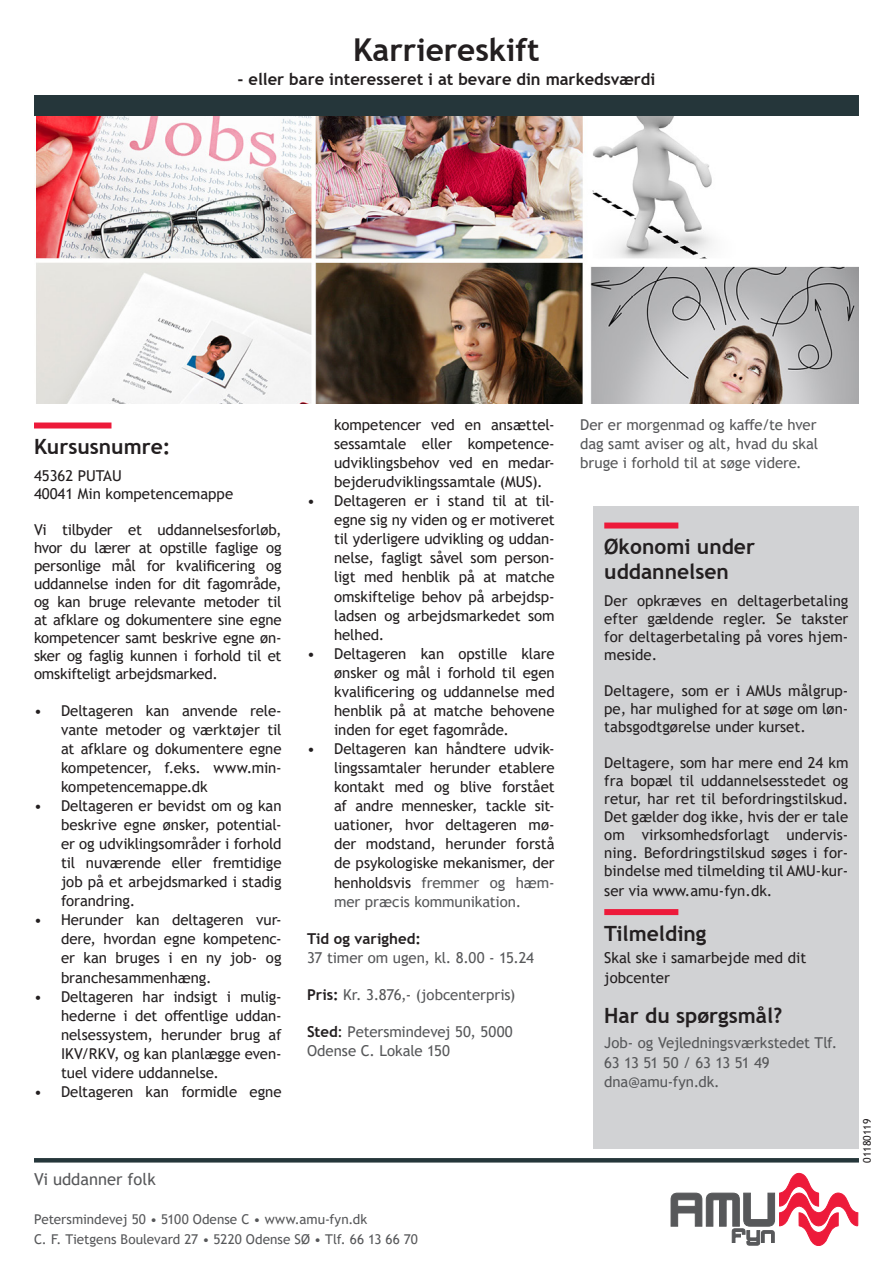
<style>
.page{position:relative;width:893px;height:1263px;background:#fff}
.page>*{position:absolute;margin:0;border:0;box-sizing:border-box;transform-origin:0 0}
.t1{font:700 31.5px "Trebuchet MS";color:#231f20}
.Afsnitsstreg_FED_bro{font:700 21px/25.2px "Trebuchet MS";color:#231f20}
.t2{font:700 16.5px "Trebuchet MS";color:#231f20}
.t3{font:16.5px "Trebuchet MS";color:#57585a}
.brødtekst_brochurer{font:15px/19px "Trebuchet MS";letter-spacing:-.005em;color:#231f20;text-align:justify}
.Afsnitsstreg_FED_bro-2{font:15px/19px "Trebuchet MS";letter-spacing:-.005em;color:#57585a}
.Afsnitsstreg_FED_bro-3{font:15px/19.8px "Trebuchet MS";color:#231f20}
.t4{font:700 15px "Trebuchet MS";color:#231f20}
.brødtekst_brochurer-2{font:13.5px "Trebuchet MS";color:#57585a}
.brødtekst_brochurer-3{font:10.5px "Trebuchet MS";color:#231f20}
.s1{color:#57585a}
.s2{font-weight:700;color:#231f20}
.s3{color:#231f20}
</style>
<div class="page">
<div style="left:34px;top:95px;width:825px;height:22px;background:#25363a"></div>
<img style="left:36px;top:117px;width:823px;height:287px">
<svg style="left:671px;top:1173px;width:187px;height:73px"></svg>
<svg style="left:34px;top:1158px;width:825px;height:4px;background:#28393d"></svg>
<div style="left:594px;top:507px;width:265px;height:642px;background:#d1d2d4"></div>
<div style="left:34px;top:422px;width:77px;height:6px;background:#ed1a3a"></div>
<div style="left:604px;top:522px;width:74px;height:6px;background:#ed1a3a"></div>
<div style="left:604px;top:909px;width:74px;height:6px;background:#ed1a3a"></div>
<p class="t1" style="left:353px;top:30px;width:188px">Karriereskift</p>
<p class="t2" style="left:238px;top:68px;width:419px">- eller bare interesseret i at bevare din markedsværdi</p>
<p class="Afsnitsstreg_FED_bro" style="left:34px;top:434px;width:138px">Kursusnumre:</p>
<p class="brødtekst_brochurer" style="left:34px;top:466px;width:89px">45362 PUTAU</p>
<p class="brødtekst_brochurer" style="left:34px;top:484px;width:201px">40041 Min kompetencemappe</p>
<p class="brødtekst_brochurer" style="left:34px;top:520px;width:249px;line-height:18px">Vi tilbyder et uddannelsesforløb, hvor du lærer at opstille faglige og personlige mål for kvalificering og uddannelse inden for dit fagområde, og kan bruge relevante metoder til at afklare og dokumentere sine egne kompetencer samt beskrive egne øn&shy;sker og faglig kunnen i forhold til et omskifteligt arbejdsmarked.</p>
<p class="brødtekst_brochurer" style="left:61px;top:701px;width:222px;text-align:left;text-indent:-27px">• Deltageren kan anvende rele&shy;vante metoder og værktøjer til at afklare og dokumentere egne kompetencer, f.eks. www.min&shy;kompetencemappe.dk</p>
<p class="brødtekst_brochurer" style="left:61px;top:796px;width:222px;text-indent:-27px">• Deltageren er bevidst om og kan beskrive egne ønsker, potential&shy;er og udviklingsområder i forhold til nuværende eller fremtidige job på et arbejdsmarked i stadig forandring.</p>
<p class="brødtekst_brochurer" style="left:61px;top:910px;width:222px;text-align:left;text-indent:-27px">• Herunder kan deltageren vur&shy;dere, hvordan egne kompetenc&shy;er kan bruges i en ny job- og branchesammenhæng.</p>
<p class="brødtekst_brochurer" style="left:61px;top:987px;width:222px;text-align:left;text-indent:-27px">• Deltageren har indsigt i mulig&shy;hederne i det offentlige uddan&shy;nelsessystem, herunder brug af<br>IKV/RKV, og kan planlægge even&shy;tuel videre uddannelse.</p>
<p class="brødtekst_brochurer" style="left:34px;top:1082px;width:249px">• Deltageren kan formidle egne</p>
<p class="brødtekst_brochurer" style="left:334px;top:415px;width:222px;text-align:left">kompetencer ved en ansættel&shy;sessamtale eller kompetence&shy;udviklingsbehov ved en medar&shy;bejderudviklingssamtale (MUS).</p>
<p class="brødtekst_brochurer" style="left:334px;top:491px;width:222px;text-align:left;text-indent:-27px">• Deltageren er i stand til at til&shy;egne sig ny viden og er motiveret til yderligere udvikling og uddan&shy;nelse, fagligt såvel som person&shy;ligt med henblik på at matche omskiftelige behov på arbejdsp&shy;ladsen og arbejdsmarkedet som helhed.</p>
<p class="brødtekst_brochurer" style="left:334px;top:644px;width:222px;text-indent:-27px">• Deltageren kan opstille klare ønsker og mål i forhold til egen kvalificering og uddannelse med henblik på at matche behovene inden for eget fagområde.</p>
<p class="brødtekst_brochurer" style="left:334px;top:739px;width:222px;text-align:left;text-indent:-27px">• Deltageren kan håndtere udvik-- lingssamtaler herunder etablere kontakt med og blive forstået af andre mennesker, tackle sit&shy;uationer, hvor deltageren mø&shy;der modstand, herunder forstå de psykologiske mekanismer, der henholdsvis <span class="s1">fremmer og hæm&shy;mer præcis kommunikation.</span></p>
<p class="t4" style="left:307px;top:929px;width:115px">Tid og varighed:</p>
<p class="Afsnitsstreg_FED_bro-2" style="left:307px;top:948px;width:228px">37 timer om ugen, kl. 8.00 - 15.24</p>
<p class="Afsnitsstreg_FED_bro-2" style="left:307px;top:985px;width:210px"><span class="s2">Pris:</span> Kr. 3.876,- (jobcenterpris)</p>
<p class="Afsnitsstreg_FED_bro-2" style="left:307px;top:1022px;width:207px"><span class="s2">Sted</span><span class="s3">:</span> Petersmindevej 50, 5000<br>Odense C. Lokale 150</p>
<p class="t3" style="left:34px;top:1168px;width:123px">Vi uddanner folk</p>
<p class="brødtekst_brochurer-2" style="left:34px;top:1211px;width:335px">Petersmindevej 50 • 5100 Odense C • www.amu-fyn.dk</p>
<p class="brødtekst_brochurer-2" style="left:34px;top:1231px;width:385px">C. F. Tietgens Boulevard 27 • 5220 Odense SØ • Tlf. 66 13 66 70</p>
<p class="Afsnitsstreg_FED_bro-2" style="left:580px;top:415px;width:239px;text-align:justify">Der er morgenmad og kaffe/te hver dag samt aviser og alt, hvad du skal bruge i forhold til at søge videre.</p>
<p class="Afsnitsstreg_FED_bro" style="left:604px;top:534px;width:152px">Økonomi under uddannelsen</p>
<p class="brødtekst_brochurer" style="left:604px;top:591px;width:246px;line-height:18px">Der opkræves en deltagerbetaling efter gældende regler. Se takster for deltagerbetaling på vores hjem&shy;meside.</p>
<p class="brødtekst_brochurer" style="left:604px;top:681px;width:246px;line-height:18px">Deltagere, som er i AMUs målgrup&shy;pe, har mulighed for at søge om løn&shy;tabsgodtgørelse under kurset.</p>
<p class="brødtekst_brochurer" style="left:604px;top:753px;width:246px;line-height:18px">Deltagere, som har mere end 24 km fra bopæl til uddannelsesstedet og retur, har ret til befordringstilskud.<br>Det gælder dog ikke, hvis der er tale om virksomhedsforlagt undervis&shy;ning. Befordringstilskud søges i for&shy;bindelse med tilmelding til AMU-kur-</p>
<p class="brødtekst_brochurer" style="left:604px;top:881px;width:170px">ser via www.amu-fyn.dk.</p>
<p class="Afsnitsstreg_FED_bro" style="left:604px;top:920px;width:104px">Tilmelding</p>
<p class="Afsnitsstreg_FED_bro-3" style="left:604px;top:948px;width:203px">Skal ske i samarbejde med dit jobcenter</p>
<p class="Afsnitsstreg_FED_bro" style="left:604px;top:1003px;width:180px">Har du spørgsmål?</p>
<p class="Afsnitsstreg_FED_bro-2" style="left:604px;top:1033px;width:234px">Job- og Vejledningsværkstedet Tlf.<br>63 13 51 50 / 63 13 51 49 dna@amu-fyn.dk.</p>
<p class="brødtekst_brochurer-3" style="left:861px;top:1162px;width:46px;rotate:-90deg">01180119</p>
</div>
